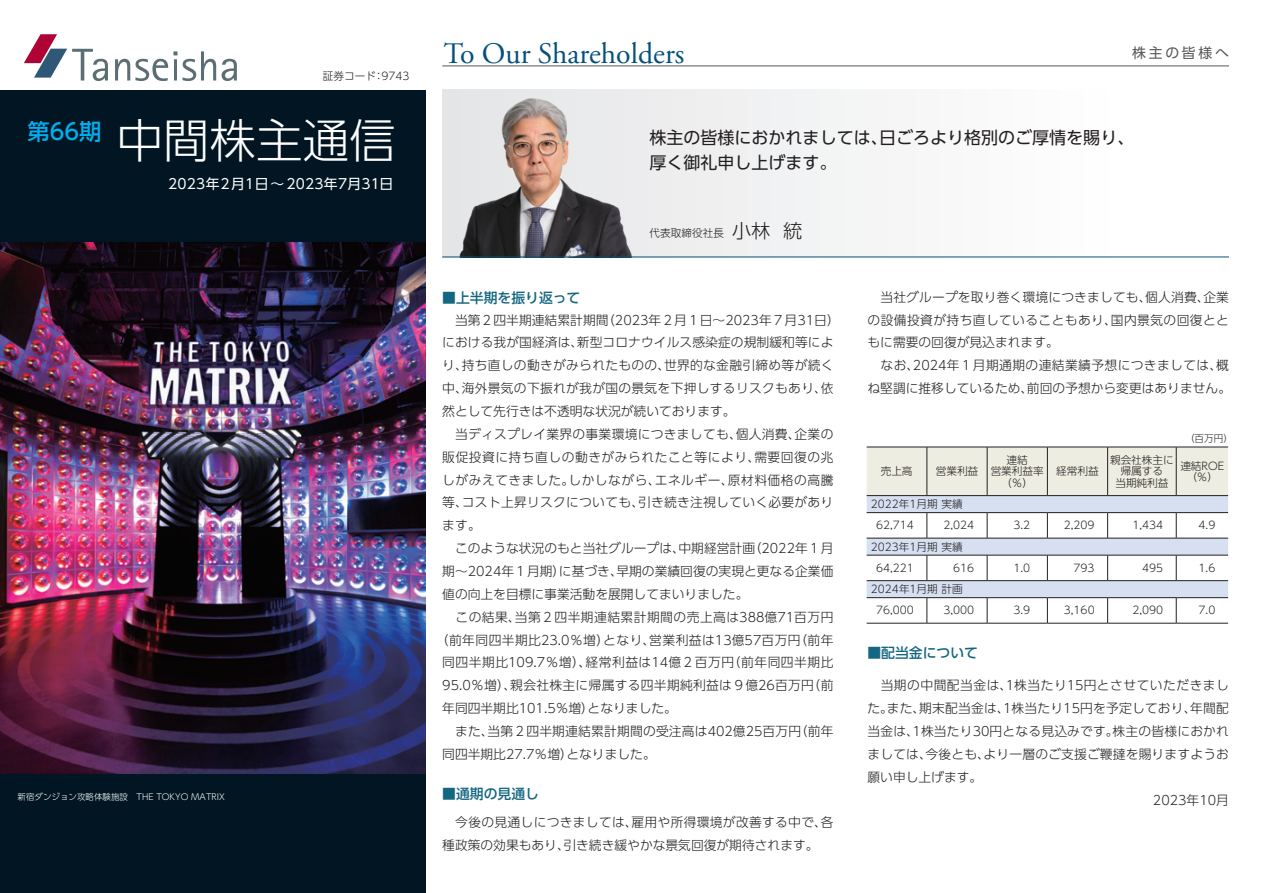
<style>
.page{position:relative;width:1263px;height:893px;background:#fff}
.page>*{position:absolute;margin:0;border:0;box-sizing:border-box;transform-origin:0 0}
.t1{font:300 46.5px "UD Shin Go Pro";color:#fff}
.t2{font:29.7px "Adobe Garamond Pro";color:#06517c}
.t3{font:500 22.35px "UD Shin Go Pro";color:#00aeef}
.t4{font:16.95px/25.5px "UD Shin Go Pro";color:#231f20}
.t5{font:500 13.8px "UD Shin Go Pro";color:#156781}
.t6{font:13.8px "UD Shin Go Pro";letter-spacing:.02em;color:#fff}
.t7{font:13.8px "UD Shin Go Pro";letter-spacing:.2em;color:#57585a}
.t8{font:300 12.75px/22.8px "UD Shin Go Pro";letter-spacing:.015em;color:#231f20}
.t9{font:300 12.75px "UD Shin Go Pro";letter-spacing:.04em;color:#231f20}
.t10{font:300 12.75px "UD Shin Go Pro";letter-spacing:.035em;color:#231f20}
.t11{font:300 10.65px/11.7px "UD Shin Go Pro";color:#231f20;text-align:center}
.t12{font:300 9.6px "UD Shin Go Pro";color:#231f20}
.t13{font:300 8.55px "UD Shin Go Pro";color:#fff}
.s1{font-size:19.2px}
</style>
<div class="page">
<div style="left:0;top:90px;width:425px;height:197px;background:#011622"></div>
<div style="left:0;top:442px;width:425px;height:451px;background:#011622"></div>
<hr style="left:442px;top:66px;width:787px;height:1px;background:#57585a">
<img style="left:0;top:242px;width:425px;height:531px">
<svg style="left:115px;top:51px;width:62px;height:30px"></svg>
<svg style="left:183px;top:51px;width:33px;height:30px"></svg>
<svg style="left:222px;top:59px;width:15px;height:22px"></svg>
<svg style="left:24px;top:34px;width:84px;height:47px"></svg>
<div style="left:442px;top:89px;width:684px;height:168px;background:#f5f5f6"></div>
<img style="left:442px;top:89px;width:196px;height:168px">
<hr style="left:442px;top:257px;width:787px;height:1px;background:#06517c">
<hr style="left:867px;top:623px;width:60px;height:1px;background:#231f20">
<hr style="left:927px;top:623px;width:60px;height:1px;background:#231f20">
<hr style="left:987px;top:623px;width:60px;height:1px;background:#231f20">
<hr style="left:1047px;top:623px;width:60px;height:1px;background:#231f20">
<hr style="left:1107px;top:623px;width:69px;height:1px;background:#231f20">
<hr style="left:1176px;top:623px;width:52px;height:1px;background:#231f20">
<svg style="left:867px;top:447px;width:361px;height:176px"></svg>
<p class="t11" style="left:323px;top:70px;width:88px">証券コード：9743</p>
<h3 class="t3" style="left:27px;top:113px;width:76px">第66期</h3>
<h1 class="t1" style="left:116px;top:103px;width:281px">中間株主通信</h1>
<p class="t6" style="left:168px;top:172px;width:227px">2023年2月1日〜2023年7月31日</p>
<p class="t13" style="left:18px;top:790px;width:209px">新宿ダンジョン攻略体験施設　THE TOKYO MATRIX</p>
<h2 class="t2" style="left:444px;top:36px;width:242px">To Our Shareholders</h2>
<p class="t7" style="left:1132px;top:42px;width:98px">株主の皆様へ</p>
<h3 class="t4" style="left:649px;top:124px;width:486px">株主の皆様におかれましては、日ごろより格別のご厚情を賜り、厚く御礼申し上げます。</h3>
<p class="t5" style="left:442px;top:286px;width:140px">■上半期を振り返って</p>
<p class="t11" style="left:649px;top:227px;width:154px">代表取締役社長 <span class="s1">小林 統</span></p>
<p class="t8" style="left:442px;top:308px;width:399px">　当第２四半期連結累計期間（2023年２月１日～2023年７月31日）における我が国経済は、新型コロナウイルス感染症の規制緩和等により、持ち直しの動きがみられたものの、世界的な金融引締め等が続く中、海外景気の下振れが我が国の景気を下押しするリスクもあり、依然として先行きは不透明な状況が続いております。</p>
<p class="t8" style="left:455px;top:422px;width:380px">当ディスプレイ業界の事業環境につきましても、個人消費、企業の</p>
<p class="t9" style="left:442px;top:446px;width:393px">販促投資に持ち直しの動きがみられたこと等により、需要回復の兆</p>
<p class="t9" style="left:442px;top:469px;width:393px">しがみえてきました。しかしながら、エネルギー、原材料価格の高騰</p>
<p class="t8" style="left:442px;top:491px;width:393px">等、コスト上昇リスクについても、引き続き注視していく必要があり</p>
<p class="t8" style="left:442px;top:514px;width:40px">ます。</p>
<p class="t8" style="left:442px;top:536px;width:393px">　このような状況のもと当社グループは、中期経営計画（2022年１月</p>
<p class="t8" style="left:442px;top:559px;width:393px">期～2024年１月期）に基づき、早期の業績回復の実現と更なる企業価</p>
<p class="t8" style="left:442px;top:582px;width:308px">値の向上を目標に事業活動を展開してまいりました。</p>
<p class="t10" style="left:442px;top:606px;width:393px">　この結果、当第２四半期連結累計期間の売上高は388億71百万円</p>
<p class="t10" style="left:436px;top:629px;width:399px">（前年同四半期比23.0％増）となり、営業利益は13億57百万円（前年</p>
<p class="t9" style="left:442px;top:652px;width:393px">同四半期比109.7％増）、経常利益は14億２百万円（前年同四半期比</p>
<p class="t8" style="left:442px;top:674px;width:393px">95.0％増）、親会社株主に帰属する四半期純利益は９億26百万円（前</p>
<p class="t8" style="left:442px;top:696px;width:236px">年同四半期比101.5％増）となりました。</p>
<p class="t8" style="left:442px;top:719px;width:393px">　また、当第２四半期連結累計期間の受注高は402億25百万円（前年</p>
<p class="t8" style="left:442px;top:742px;width:215px">同四半期比27.7％増）となりました。</p>
<p class="t8" style="left:867px;top:285px;width:365px">　当社グループを取り巻く環境につきましても、個人消費、企業の設備投資が持ち直していることもあり、国内景気の回復とともに需要の回復が見込まれます。<br>　なお、2024年１月期通期の連結業績予想につきましては、概ね堅調に推移しているため、前回の予想から変更はありません。</p>
<p class="t12" style="left:1185px;top:431px;width:49px">（百万円）</p>
<p class="t11" style="left:881px;top:465px;width:33px">売上高</p>
<p class="t11" style="left:936px;top:465px;width:44px">営業利益</p>
<p class="t11" style="left:991px;top:453px;width:55px">連結<br>営業利益率（％）</p>
<p class="t11" style="left:1056px;top:465px;width:44px">経常利益</p>
<p class="t11" style="left:1110px;top:453px;width:65px">親会社株主に帰属する<br>当期純利益</p>
<p class="t11" style="left:1180px;top:459px;width:45px">連結ROE（％）</p>
<p class="t11" style="left:876px;top:493px;width:88px;line-height:21.3px;text-align:left;text-indent:-5px">2022年1月期 実績<br>62,714</p>
<p class="t11" style="left:943px;top:519px;width:32px">2,024</p>
<p class="t11" style="left:1013px;top:519px;width:18px">3.2</p>
<p class="t11" style="left:1064px;top:519px;width:32px">2,209</p>
<p class="t11" style="left:1132px;top:519px;width:32px">1,434</p>
<p class="t11" style="left:1198px;top:519px;width:18px">4.9</p>
<p class="t11" style="left:876px;top:536px;width:88px;line-height:21.3px;text-align:left;text-indent:-5px">2023年1月期 実績<br>64,221</p>
<p class="t11" style="left:953px;top:562px;width:23px">616</p>
<p class="t11" style="left:1013px;top:562px;width:18px">1.0</p>
<p class="t11" style="left:1073px;top:562px;width:23px">793</p>
<p class="t11" style="left:1142px;top:562px;width:23px">495</p>
<p class="t11" style="left:1198px;top:562px;width:18px">1.6</p>
<p class="t11" style="left:876px;top:578px;width:88px;line-height:21.3px;text-align:left;text-indent:-5px">2024年1月期 計画<br>76,000</p>
<p class="t11" style="left:943px;top:604px;width:32px">3,000</p>
<p class="t11" style="left:1013px;top:604px;width:18px">3.9</p>
<p class="t11" style="left:1064px;top:604px;width:32px">3,160</p>
<p class="t11" style="left:1132px;top:604px;width:32px">2,090</p>
<p class="t11" style="left:1198px;top:604px;width:18px">7.0</p>
<p class="t5" style="left:867px;top:642px;width:112px">■配当金について</p>
<p class="t8" style="left:867px;top:674px;width:363px;text-align:justify">　当期の中間配当金は、1株当たり15円とさせていただきました。また、期末配当金は、1株当たり15円を予定しており、年間配当金は、1株当たり30円となる見込みです。株主の皆様におかれましては、今後とも、より一層のご支援ご鞭撻を賜りますようお願い申し上げます。</p>
<p class="t5" style="left:442px;top:782px;width:98px">■通期の見通し</p>
<p class="t8" style="left:1140px;top:788px;width:90px">　2023年10月</p>
<p class="t8" style="left:442px;top:811px;width:393px">　今後の見通しにつきましては、雇用や所得環境が改善する中で、各種政策の効果もあり、引き続き緩やかな景気回復が期待されます。</p>
</div>
